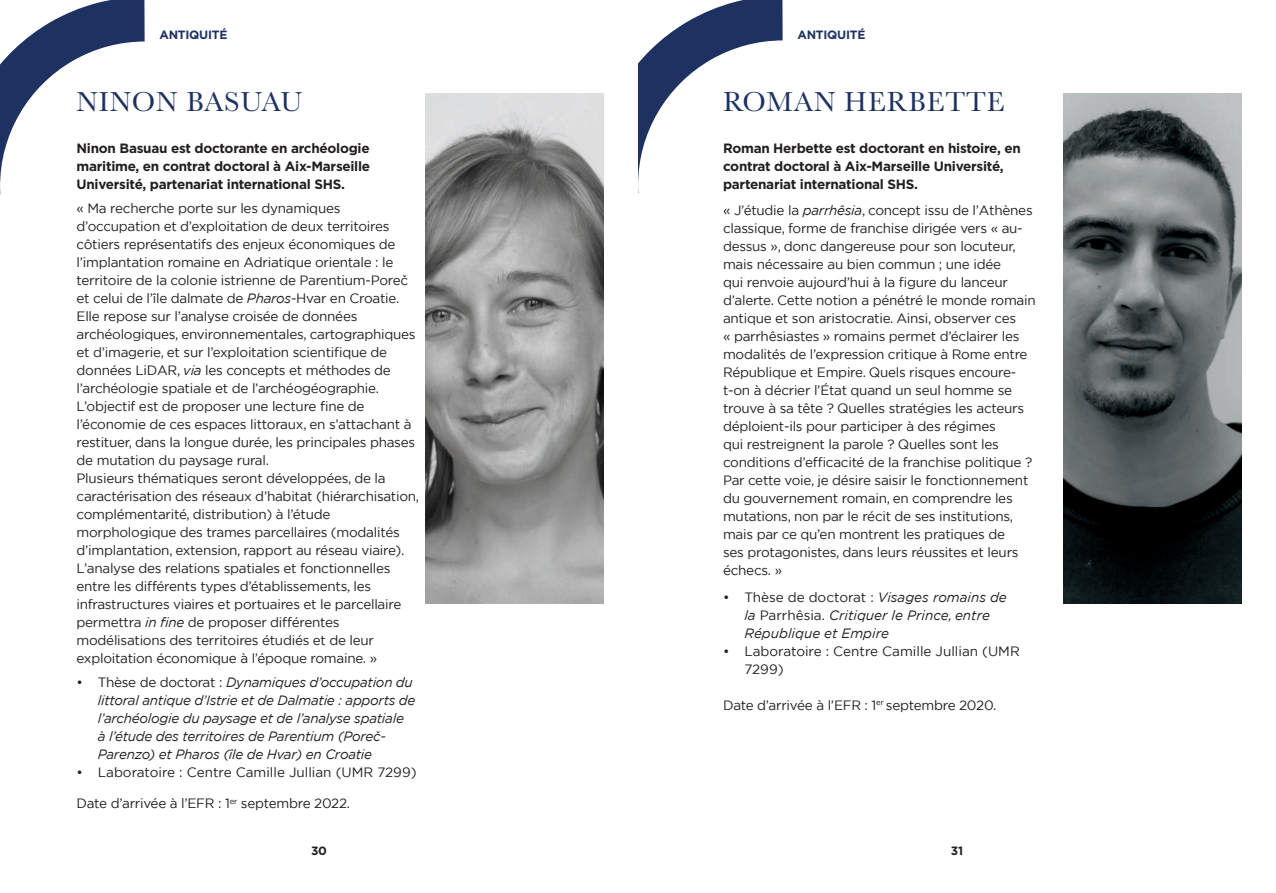
<style>
.page{position:relative;width:1276px;height:893px;background:#fff}
.page>*{position:absolute;margin:0;border:0;box-sizing:border-box;transform-origin:0 0}
.t1{font:28.5px "Baskerville";letter-spacing:.03em;color:#1e3262}
.t2{font:13.5px/18px "Gotham";letter-spacing:-.02em;color:#231f20}
.t3{font:700 13.5px/18px "Gotham";letter-spacing:-.02em;color:#231f20}
.t4{font:italic 13.5px/18px "Gotham";letter-spacing:-.02em;color:#231f20}
.t5{font:italic 13.5px/18px "Gotham";color:#231f20}
.t6{font:13.5px/18px "Gotham";color:#231f20}
.t7{font:700 12px "Gotham";letter-spacing:-.02em;color:#1e3262}
.t8{font:700 12px "Gotham";color:#231f20}
.s1{font-style:italic}
.s2{font-style:normal}
</style>
<div class="page">
<svg style="left:638px;top:0;width:144px;height:193px"></svg>
<svg style="left:0;top:0;width:145px;height:194px"></svg>
<img style="left:1063px;top:94px;width:179px;height:510px">
<img style="left:425px;top:94px;width:179px;height:510px">
<p class="t7" style="left:159px;top:27px;width:69px">ANTIQUITÉ</p>
<h1 class="t1" style="left:77px;top:83px;width:227px">NINON BASUAU</h1>
<p class="t3" style="left:77px;top:139px;width:295px;text-align:justify">Ninon Basuau est doctorante en archéologie maritime, en contrat doctoral à Aix-Marseille Université, partenariat international SHS.</p>
<p class="t2" style="left:77px;top:199px;width:344px">« Ma recherche porte sur les dynamiques d’occupation et d’exploitation de deux territoires côtiers représentatifs des enjeux économiques de l’implantation romaine en Adriatique orientale : le territoire de la colonie istrienne de Parentium-Poreč et celui de l’île dalmate de <span class="s1">Pharos</span>-Hvar en Croatie.<br>Elle repose sur l’analyse croisée de données archéologiques, environnementales, cartographiques et d’imagerie, et sur l’exploitation scientifique de données LiDAR, <span class="s1">via</span> les concepts et méthodes de l’archéologie spatiale et de l’archéogéographie.<br>L’objectif est de proposer une lecture fine de l’économie de ces espaces littoraux, en s’attachant à restituer, dans la longue durée, les principales phases de mutation du paysage rural.<br>Plusieurs thématiques seront développées, de la caractérisation des réseaux d’habitat (hiérarchisation, complémentarité, distribution) à l’étude morphologique des trames parcellaires (modalités d’implantation, extension, rapport au réseau viaire).<br>L’analyse des relations spatiales et fonctionnelles entre les différents types d’établissements, les infrastructures viaires et portuaires et le parcellaire permettra <span class="s1">in fine</span> de proposer différentes modélisations des territoires étudiés et de leur exploitation économique à l’époque romaine. »</p>
<p class="t4" style="left:98px;top:673px;width:319px;text-indent:-21px"><span class="s2">• Thèse de doctorat :</span> Dynamiques d’occupation du littoral antique d’Istrie et de Dalmatie : apports de l’archéologie du paysage et de l’analyse spatiale<br>à l’étude des territoires de Parentium (Poreč-Parenzo) et Pharos (île de Hvar) en Croatie</p>
<p class="t6" style="left:77px;top:763px;width:341px">• Laboratoire : Centre Camille Jullian (UMR 7299)</p>
<p class="t2" style="left:77px;top:794px;width:275px">Date d’arrivée à l’EFR : 1<sup>er</sup> septembre 2022.</p>
<p class="t7" style="left:797px;top:27px;width:69px">ANTIQUITÉ</p>
<h1 class="t1" style="left:723px;top:83px;width:283px">ROMAN HERBETTE</h1>
<p class="t3" style="left:723px;top:139px;width:299px">Roman Herbette est doctorant en histoire, en contrat doctoral à Aix-Marseille Université, partenariat international SHS.</p>
<p class="t2" style="left:723px;top:201px;width:314px">« J’étudie la <span class="s1">parrhêsia</span>, concept issu de l’Athènes classique, forme de franchise dirigée vers « au&shy;dessus », donc dangereuse pour son locuteur, mais nécessaire au bien commun ; une idée<br>qui renvoie aujourd’hui à la figure du lanceur d’alerte. Cette notion a pénétré le monde romain antique et son aristocratie. Ainsi, observer ces<br>« parrhêsiastes » romains permet d’éclairer les modalités de l’expression critique à Rome entre République et Empire. Quels risques encoure&shy;t-on à décrier l’État quand un seul homme se trouve à sa tête ? Quelles stratégies les acteurs déploient-ils pour participer à des régimes<br>qui restreignent la parole ? Quelles sont les conditions d’efficacité de la franchise politique ?<br>Par cette voie, je désire saisir le fonctionnement du gouvernement romain, en comprendre les mutations, non par le récit de ses institutions, mais par ce qu’en montrent les pratiques de<br>ses protagonistes, dans leurs réussites et leurs échecs. »</p>
<p class="t5" style="left:744px;top:587px;width:264px;text-indent:-21px"><span class="s2">• Thèse de doctorat :</span> Visages romains de la <span class="s2">Parrhêsia.</span> Critiquer le Prince, entre<br>République et Empire</p>
<p class="t6" style="left:744px;top:641px;width:277px;text-indent:-21px">• Laboratoire : Centre Camille Jullian (UMR<br>7299)</p>
<p class="t2" style="left:723px;top:695px;width:275px">Date d’arrivée à l’EFR : 1<sup>er</sup> septembre 2020.</p>
<p class="t8" style="left:311px;top:843px;width:17px">30</p>
<p class="t8" style="left:951px;top:843px;width:14px">31</p>
</div>
